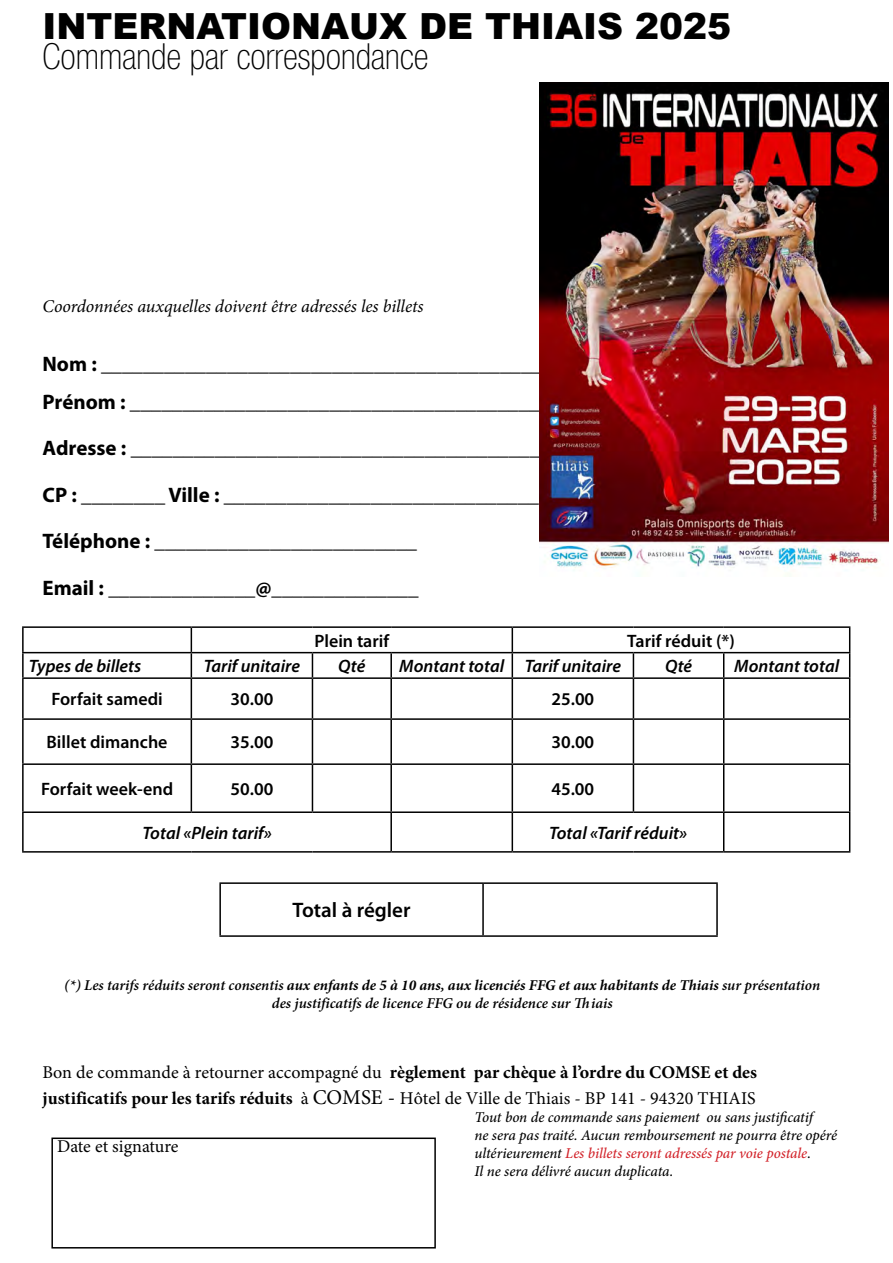
<style>
.page{position:relative;width:893px;height:1263px;background:#fff}
.page>*{position:absolute;margin:0;border:0;box-sizing:border-box;transform-origin:0 0}
.t1{font:900 36px "Arial";color:#000}
.t2{font:100 condensed 36px "Helvetica Neue LT Std";color:#000}
.t3{font:700 21px/38px "Myriad Pro";color:#000}
.t4{font:600 21px "Myriad Pro";color:#000}
.t5{font:18px/25.2px "Minion Pro";color:#000}
.t6{font:italic 600 18px "Myriad Pro";color:#000}
.t7{font:600 18px "Myriad Pro";color:#000}
.t8{font:italic 18px "Minion Pro";letter-spacing:-.005em;color:#000}
.t9{font:italic 500 15px/18px "Minion Pro";letter-spacing:-.005em;color:#000}
.t10{font:italic 600 15px/18px "Minion Pro";color:#000;text-align:center}
.s1{font-weight:700}
.s2{font-size:21px}
.s3{color:#d2232a}
</style>
<div class="page">
<div style="left:51px;top:1137px;width:385px;height:111px;border:2px solid #000"></div>
<svg style="left:313px;top:679px;width:412px;height:172px"></svg>
<hr style="left:22px;top:626px;width:169px;height:2px;background:#000">
<hr style="left:22px;top:628px;width:2px;height:24px;background:#000">
<hr style="left:191px;top:626px;width:121px;height:2px;background:#000">
<hr style="left:312px;top:626px;width:79px;height:2px;background:#000">
<hr style="left:391px;top:626px;width:121px;height:2px;background:#000">
<hr style="left:512px;top:626px;width:121px;height:2px;background:#000">
<hr style="left:633px;top:626px;width:91px;height:2px;background:#000">
<hr style="left:724px;top:626px;width:126px;height:2px;background:#000">
<hr style="left:22px;top:652px;width:169px;height:1px;background:#000">
<hr style="left:22px;top:653px;width:2px;height:24px;background:#000">
<hr style="left:191px;top:652px;width:121px;height:1px;background:#000">
<svg style="left:191px;top:628px;width:1px;height:49px"></svg>
<hr style="left:312px;top:652px;width:79px;height:1px;background:#000">
<svg style="left:312px;top:653px;width:1px;height:24px"></svg>
<hr style="left:391px;top:652px;width:121px;height:1px;background:#000">
<hr style="left:390px;top:653px;width:2px;height:24px;background:#000">
<hr style="left:512px;top:652px;width:121px;height:1px;background:#000">
<svg style="left:512px;top:628px;width:1px;height:49px"></svg>
<hr style="left:633px;top:652px;width:91px;height:1px;background:#000">
<svg style="left:633px;top:653px;width:1px;height:24px"></svg>
<hr style="left:724px;top:652px;width:126px;height:1px;background:#000">
<svg style="left:723px;top:653px;width:1px;height:24px"></svg>
<svg style="left:849px;top:628px;width:1px;height:49px"></svg>
<hr style="left:22px;top:677px;width:169px;height:2px;background:#000">
<hr style="left:22px;top:679px;width:2px;height:39px;background:#000">
<hr style="left:191px;top:677px;width:121px;height:2px;background:#000">
<hr style="left:191px;top:679px;width:1px;height:39px;background:#000">
<hr style="left:312px;top:677px;width:79px;height:2px;background:#000">
<hr style="left:312px;top:679px;width:1px;height:39px;background:#000">
<hr style="left:391px;top:677px;width:121px;height:2px;background:#000">
<hr style="left:390px;top:679px;width:2px;height:39px;background:#000">
<hr style="left:512px;top:677px;width:121px;height:2px;background:#000">
<hr style="left:512px;top:679px;width:1px;height:39px;background:#000">
<hr style="left:633px;top:677px;width:91px;height:2px;background:#000">
<hr style="left:633px;top:679px;width:1px;height:39px;background:#000">
<hr style="left:724px;top:677px;width:126px;height:2px;background:#000">
<hr style="left:723px;top:679px;width:1px;height:39px;background:#000">
<hr style="left:849px;top:679px;width:1px;height:39px;background:#000">
<hr style="left:22px;top:718px;width:169px;height:2px;background:#000">
<hr style="left:22px;top:720px;width:2px;height:43px;background:#000">
<hr style="left:191px;top:718px;width:121px;height:2px;background:#000">
<hr style="left:191px;top:720px;width:1px;height:43px;background:#000">
<hr style="left:312px;top:718px;width:79px;height:2px;background:#000">
<hr style="left:312px;top:720px;width:1px;height:43px;background:#000">
<hr style="left:391px;top:718px;width:121px;height:2px;background:#000">
<hr style="left:390px;top:720px;width:2px;height:43px;background:#000">
<hr style="left:512px;top:718px;width:121px;height:2px;background:#000">
<hr style="left:512px;top:720px;width:1px;height:43px;background:#000">
<hr style="left:633px;top:718px;width:91px;height:2px;background:#000">
<hr style="left:633px;top:720px;width:1px;height:43px;background:#000">
<hr style="left:724px;top:718px;width:126px;height:2px;background:#000">
<hr style="left:723px;top:720px;width:1px;height:43px;background:#000">
<hr style="left:849px;top:720px;width:1px;height:43px;background:#000">
<hr style="left:22px;top:763px;width:169px;height:2px;background:#000">
<hr style="left:22px;top:765px;width:2px;height:46px;background:#000">
<hr style="left:191px;top:763px;width:121px;height:2px;background:#000">
<hr style="left:191px;top:765px;width:1px;height:46px;background:#000">
<hr style="left:312px;top:763px;width:79px;height:2px;background:#000">
<hr style="left:312px;top:765px;width:1px;height:46px;background:#000">
<hr style="left:391px;top:763px;width:121px;height:2px;background:#000">
<hr style="left:390px;top:765px;width:2px;height:46px;background:#000">
<hr style="left:512px;top:763px;width:121px;height:2px;background:#000">
<hr style="left:512px;top:765px;width:1px;height:46px;background:#000">
<hr style="left:633px;top:763px;width:91px;height:2px;background:#000">
<hr style="left:633px;top:765px;width:1px;height:46px;background:#000">
<hr style="left:724px;top:763px;width:126px;height:2px;background:#000">
<hr style="left:723px;top:765px;width:1px;height:46px;background:#000">
<hr style="left:849px;top:765px;width:1px;height:46px;background:#000">
<hr style="left:22px;top:811px;width:169px;height:2px;background:#000">
<hr style="left:22px;top:813px;width:2px;height:38px;background:#000">
<hr style="left:191px;top:811px;width:121px;height:2px;background:#000">
<hr style="left:312px;top:811px;width:79px;height:2px;background:#000">
<hr style="left:391px;top:811px;width:121px;height:2px;background:#000">
<hr style="left:390px;top:813px;width:2px;height:38px;background:#000">
<hr style="left:512px;top:811px;width:121px;height:2px;background:#000">
<hr style="left:512px;top:813px;width:1px;height:38px;background:#000">
<hr style="left:633px;top:811px;width:91px;height:2px;background:#000">
<hr style="left:724px;top:811px;width:126px;height:2px;background:#000">
<hr style="left:723px;top:813px;width:1px;height:38px;background:#000">
<hr style="left:849px;top:813px;width:1px;height:38px;background:#000">
<hr style="left:22px;top:851px;width:169px;height:2px;background:#000">
<hr style="left:191px;top:851px;width:121px;height:2px;background:#000">
<hr style="left:312px;top:851px;width:79px;height:2px;background:#000">
<hr style="left:391px;top:851px;width:121px;height:2px;background:#000">
<hr style="left:512px;top:851px;width:121px;height:2px;background:#000">
<hr style="left:633px;top:851px;width:91px;height:2px;background:#000">
<hr style="left:724px;top:851px;width:126px;height:2px;background:#000">
<hr style="left:219px;top:882px;width:264px;height:2px;background:#000">
<hr style="left:219px;top:884px;width:2px;height:51px;background:#000">
<hr style="left:483px;top:882px;width:235px;height:2px;background:#000">
<hr style="left:482px;top:884px;width:2px;height:51px;background:#000">
<hr style="left:716px;top:884px;width:2px;height:51px;background:#000">
<hr style="left:219px;top:935px;width:264px;height:2px;background:#000">
<hr style="left:483px;top:935px;width:235px;height:2px;background:#000">
<img style="left:539px;top:83px;width:349px;height:492px">
<h1 class="t1" style="left:43px;top:0;width:690px">INTERNATIONAUX DE THIAIS 2025</h1>
<h1 class="t2" style="left:43px;top:36px;width:387px">Commande par correspondance</h1>
<p class="t8" style="left:43px;top:294px;width:383px">Coordonnées auxquelles doivent être adressés les billets</p>
<p class="t3" style="left:43px;top:344px;width:522px">Nom : ____________________________________________<br>Prénom : ________________________________________</p>
<p class="t3" style="left:43px;top:428px;width:510px">Adresse : ________________________________________</p>
<p class="t3" style="left:43px;top:475px;width:508px">CP : ________ Ville : _______________________________</p>
<p class="t3" style="left:43px;top:521px;width:376px">Téléphone : _________________________</p>
<p class="t3" style="left:43px;top:568px;width:378px">Email : ______________@______________</p>
<p class="t7" style="left:314px;top:629px;width:76px">Plein tarif</p>
<p class="t7" style="left:627px;top:629px;width:109px">Tarif réduit (*)</p>
<p class="t6" style="left:29px;top:655px;width:114px">Types de billets</p>
<p class="t6" style="left:204px;top:655px;width:98px">Tarif unitaire</p>
<p class="t6" style="left:338px;top:655px;width:29px">Qté</p>
<p class="t6" style="left:399px;top:655px;width:223px">Montant total Tarif unitaire</p>
<p class="t6" style="left:665px;top:655px;width:29px">Qté</p>
<p class="t6" style="left:734px;top:655px;width:106px">Montant total</p>
<p class="t7" style="left:51px;top:688px;width:113px">Forfait samedi</p>
<p class="t7" style="left:230px;top:688px;width:44px">30.00</p>
<p class="t7" style="left:551px;top:688px;width:44px">25.00</p>
<p class="t7" style="left:47px;top:731px;width:122px">Billet dimanche</p>
<p class="t7" style="left:230px;top:731px;width:44px">35.00</p>
<p class="t7" style="left:551px;top:731px;width:44px">30.00</p>
<p class="t7" style="left:41px;top:777px;width:134px">Forfait week-end</p>
<p class="t7" style="left:230px;top:777px;width:44px">50.00</p>
<p class="t7" style="left:551px;top:777px;width:44px">45.00</p>
<p class="t6" style="left:142px;top:821px;width:131px">Total «Plein tarif»</p>
<p class="t6" style="left:549px;top:821px;width:139px">Total «Tarif réduit»</p>
<p class="t4" style="left:293px;top:897px;width:119px">Total à régler</p>
<p class="t10" style="left:64px;top:976px;width:757px">(*) Les tarifs réduits seront consentis <span class="s1">aux enfants de 5 à 10 ans, aux licenciés FFG et aux habitants de Thiais</span> sur présentation des justificatifs de licence FFG ou de résidence sur Thiais</p>
<p class="t5" style="left:43px;top:1060px;width:716px">Bon de commande à retourner accompagné du <span class="s1">règlement par chèque à l’ordre du COMSE et des justificatifs pour les tarifs réduits</span> à <span class="s2">COMSE -</span> Hôtel de Ville de Thiais - BP 141 - 94320 THIAIS</p>
<p class="t5" style="left:57px;top:1134px;width:123px">Date et signature</p>
<p class="t9" style="left:475px;top:1108px;width:364px">Tout bon de commande sans paiement ou sans justificatif<br>ne sera pas traité. Aucun remboursement ne pourra être opéré ultérieurement <span class="s3">Les billets seront adressés par voie postale</span>.<br>Il ne sera délivré aucun duplicata.</p>
</div>
